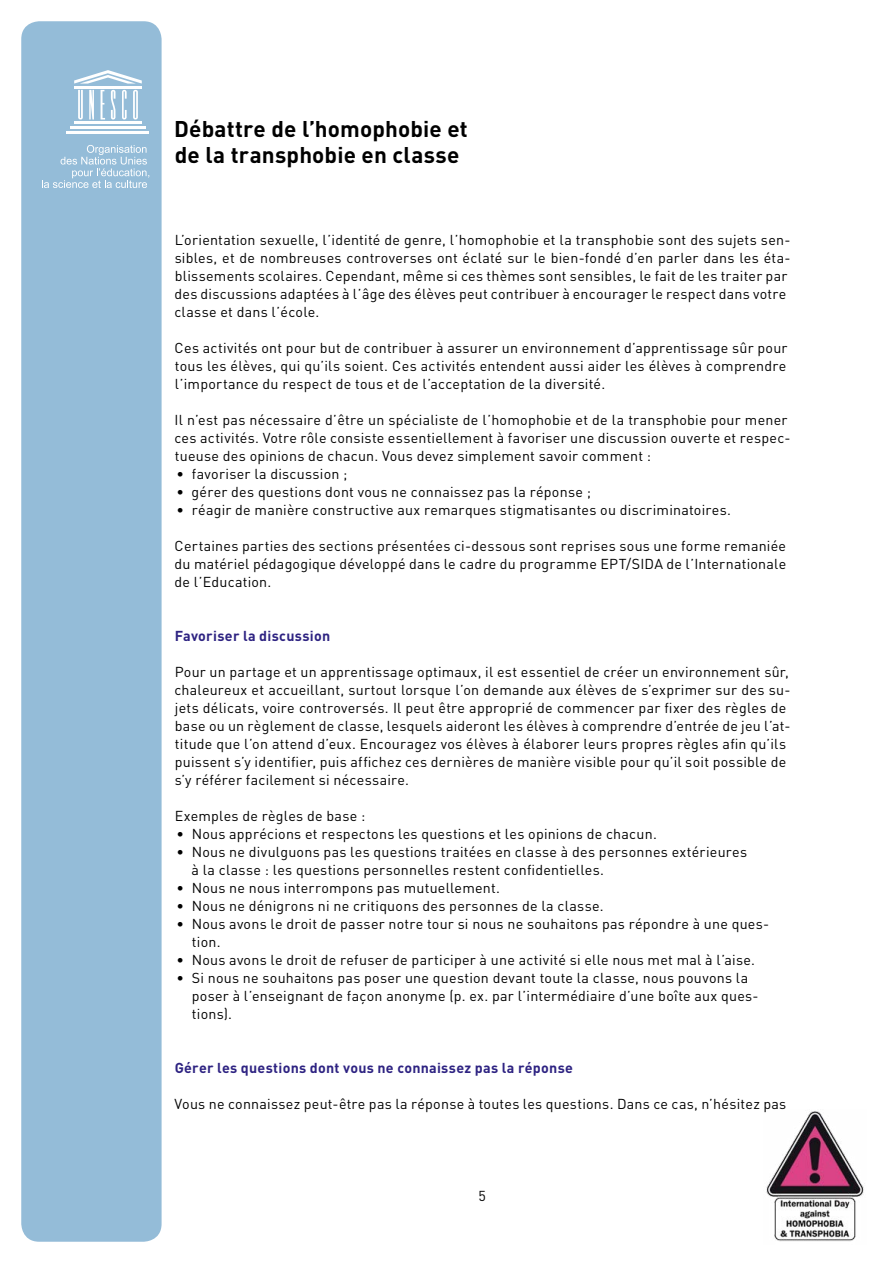
<style>
.page{position:relative;width:893px;height:1263px;background:#fff}
.page>*{position:absolute;margin:0;border:0;box-sizing:border-box;transform-origin:0 0}
.Haupttitel_bold{font:700 22.5px/25.5px "DIN";letter-spacing:.005em;color:#000}
.Grundtext{font:14.25px/18px "DIN";letter-spacing:.015em;color:#000}
.Untertitel_blau{font:700 14.25px "DIN";letter-spacing:.02em;color:#2e2382}
</style>
<div class="page">
<div style="left:21px;top:21px;width:141px;height:1221px;background:#94bcd8;border-radius:18px"></div>
<img style="left:766px;top:1111px;width:99px;height:131px">
<hr style="left:74px;top:121px;width:68px;height:3px;background:#fff">
<hr style="left:70px;top:126px;width:75px;height:3px;background:#fff">
<hr style="left:67px;top:131px;width:82px;height:3px;background:#fff">
<hr style="left:74px;top:86px;width:68px;height:3px;background:#fff">
<svg style="left:74px;top:70px;width:68px;height:14px"></svg>
<svg style="left:78px;top:90px;width:5px;height:29px"></svg>
<svg style="left:89px;top:90px;width:5px;height:29px"></svg>
<svg style="left:101px;top:90px;width:4px;height:29px"></svg>
<svg style="left:122px;top:90px;width:5px;height:29px"></svg>
<svg style="left:133px;top:90px;width:5px;height:29px"></svg>
<svg style="left:111px;top:90px;width:5px;height:29px"></svg>
<svg style="left:42px;top:145px;width:107px;height:43px"></svg>
<p class="Haupttitel_bold" style="left:174px;top:115px;width:295px">Débattre de l’homophobie et de la transphobie en classe</p>
<p class="Grundtext" style="left:174px;top:230px;width:618px">L’orientation sexuelle, l’identité de genre, l’homophobie et la transphobie sont des sujets sen&shy;sibles, et de nombreuses controverses ont éclaté sur le bien-fondé d’en parler dans les éta&shy;blissements scolaires. Cependant, même si ces thèmes sont sensibles, le fait de les traiter par des discussions adaptées à l’âge des élèves peut contribuer à encourager le respect dans votre classe et dans l’école.</p>
<p class="Grundtext" style="left:175px;top:338px;width:614px;text-align:justify">Ces activités ont pour but de contribuer à assurer un environnement d’apprentissage sûr pour tous les élèves, qui qu’ils soient. Ces activités entendent aussi aider les élèves à comprendre l’importance du respect de tous et de l’acceptation de la diversité.</p>
<p class="Grundtext" style="left:174px;top:410px;width:618px">Il n’est pas nécessaire d’être un spécialiste de l’homophobie et de la transphobie pour mener ces activités. Votre rôle consiste essentiellement à favoriser une discussion ouverte et respec&shy;tueuse des opinions de chacun. Vous devez simplement savoir comment :</p>
<p class="Grundtext" style="left:176px;top:464px;width:173px">• favoriser la discussion ;</p>
<p class="Grundtext" style="left:176px;top:482px;width:416px">• gérer des questions dont vous ne connaissez pas la réponse ;</p>
<p class="Grundtext" style="left:176px;top:500px;width:556px">• réagir de manière constructive aux remarques stigmatisantes ou discriminatoires.</p>
<p class="Grundtext" style="left:175px;top:536px;width:613px;text-align:justify">Certaines parties des sections présentées ci-dessous sont reprises sous une forme remaniée du matériel pédagogique développé dans le cadre du programme EPT/SIDA de l’Internationale de l’Education.</p>
<p class="Untertitel_blau" style="left:175px;top:626px;width:157px">Favoriser la discussion</p>
<p class="Grundtext" style="left:174px;top:662px;width:618px">Pour un partage et un apprentissage optimaux, il est essentiel de créer un environnement sûr, chaleureux et accueillant, surtout lorsque l’on demande aux élèves de s’exprimer sur des su&shy;jets délicats, voire controversés. Il peut être approprié de commencer par fixer des règles de base ou un règlement de classe, lesquels aideront les élèves à comprendre d’entrée de jeu l’at&shy;titude que l’on attend d’eux. Encouragez vos élèves à élaborer leurs propres règles afin qu’ils puissent s’y identifier, puis affichez ces dernières de manière visible pour qu’il soit possible de s’y référer facilement si nécessaire.</p>
<p class="Grundtext" style="left:175px;top:806px;width:192px">Exemples de règles de base :</p>
<p class="Grundtext" style="left:176px;top:824px;width:482px">• Nous apprécions et respectons les questions et les opinions de chacun.</p>
<p class="Grundtext" style="left:192px;top:842px;width:557px;text-indent:-15px">• Nous ne divulguons pas les questions traitées en classe à des personnes extérieures à la classe : les questions personnelles restent confidentielles.</p>
<p class="Grundtext" style="left:176px;top:878px;width:325px">• Nous ne nous interrompons pas mutuellement.</p>
<p class="Grundtext" style="left:176px;top:896px;width:429px">• Nous ne dénigrons ni ne critiquons des personnes de la classe.</p>
<p class="Grundtext" style="left:192px;top:914px;width:579px;text-indent:-16px">• Nous avons le droit de passer notre tour si nous ne souhaitons pas répondre à une ques&shy;tion.</p>
<p class="Grundtext" style="left:176px;top:950px;width:580px">• Nous avons le droit de refuser de participer à une activité si elle nous met mal à l’aise.</p>
<p class="Grundtext" style="left:192px;top:968px;width:568px;text-indent:-15px">• Si nous ne souhaitons pas poser une question devant toute la classe, nous pouvons la poser à l’enseignant de façon anonyme (p. ex. par l’intermédiaire d’une boîte aux ques&shy;tions).</p>
<p class="Untertitel_blau" style="left:175px;top:1058px;width:400px">Gérer les questions dont vous ne connaissez pas la réponse</p>
<p class="Grundtext" style="left:175px;top:1094px;width:613px">Vous ne connaissez peut-être pas la réponse à toutes les questions. Dans ce cas, n’hésitez pas</p>
<p class="Grundtext" style="left:478px;top:1186px;width:9px">5</p>
</div>
